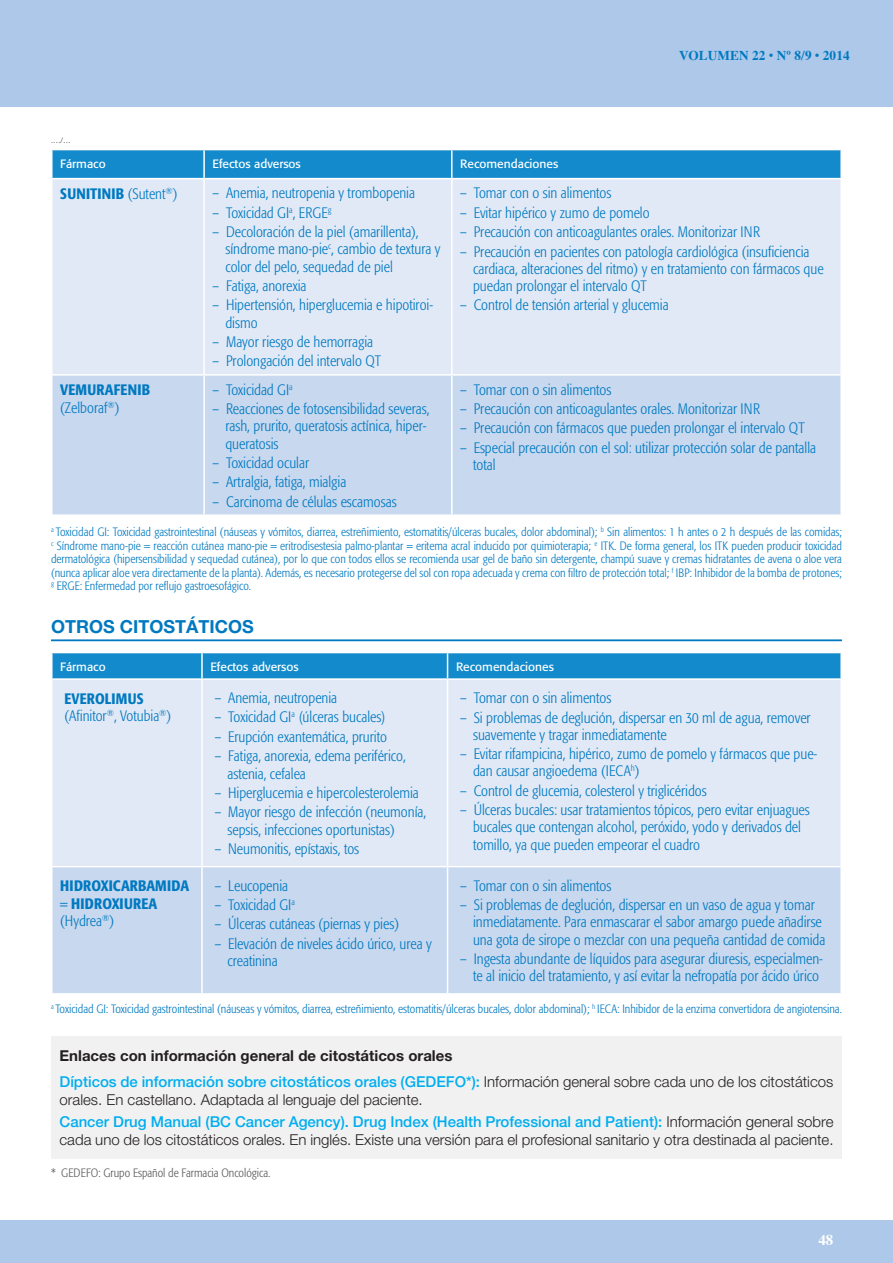
<style>
.page{position:relative;width:893px;height:1263px;background:#fff}
.page>*{position:absolute;margin:0;border:0;box-sizing:border-box;transform-origin:0 0}
.t1{font:700 18px "Helvetica Neue";color:#0079c1}
.t2{font:300 condensed 15px/17.2px "Formata";color:#0079c1}
.t3{font:300 15px/22.2px "Helvetica Neue";color:#231f20}
.t4{font:500 15px/26.5px "Helvetica Neue";color:#00aeef}
.t5{font:500 condensed 15px/17.2px "Formata";letter-spacing:.02em;color:#0079c1}
.t6{font:700 15px "Times";color:#fff}
.t7{font:700 13.5px "Times";letter-spacing:.01em;color:#0079c1}
.t8{font:300 condensed 12px/13.5px "Formata";color:#0079c1;text-align:justify}
.t9{font:12px "Formata";color:#fff}
.t10{font:300 condensed 12px "Formata";color:#58595b}
.t11{font:300 7.5px "Helvetica Neue";color:#231f20}
.s1{font-size:12px}
.s2{font-weight:300}
.s3{font-weight:500}
.s4{font-family:"Helvetica Neue LT Std";font-stretch:normal}
.s5{font-weight:700;color:#231f20}
.s6{font-weight:300;color:#231f20}
.s7{font-weight:500;color:#00aeef}
</style>
<div class="page">
<div style="left:0;top:0;width:893px;height:106px;background:#adc8e9"></div>
<div style="left:0;top:1220px;width:893px;height:43px;background:#adc8e9"></div>
<hr style="left:51px;top:639px;width:791px;height:2px;background:#0079c1">
<svg style="left:53px;top:150px;width:787px;height:28px;background:#168bcb"></svg>
<div style="left:53px;top:179px;width:787px;height:195px;background:#e1e9f6"></div>
<div style="left:53px;top:376px;width:787px;height:138px;background:#c7d8ef"></div>
<hr style="left:203px;top:150px;width:2px;height:28px;background:#fff">
<hr style="left:451px;top:150px;width:2px;height:28px;background:#fff">
<hr style="left:203px;top:179px;width:2px;height:195px;background:#fff">
<hr style="left:451px;top:179px;width:2px;height:195px;background:#fff">
<hr style="left:451px;top:376px;width:2px;height:138px;background:#fff">
<hr style="left:203px;top:376px;width:2px;height:138px;background:#fff">
<div style="left:53px;top:680px;width:787px;height:186px;background:#e1e9f6"></div>
<div style="left:53px;top:867px;width:787px;height:126px;background:#c7d8ef"></div>
<svg style="left:52px;top:652px;width:788px;height:27px;background:#2090ce"></svg>
<hr style="left:202px;top:678px;width:246px;height:2px;background:#fff">
<hr style="left:201px;top:680px;width:2px;height:186px;background:#fff">
<hr style="left:448px;top:678px;width:394px;height:2px;background:#fff">
<hr style="left:447px;top:680px;width:1px;height:186px;background:#fff">
<hr style="left:201px;top:867px;width:2px;height:126px;background:#fff">
<hr style="left:447px;top:867px;width:1px;height:126px;background:#fff">
<div style="left:51px;top:1036px;width:791px;height:122px;background:#f1f1f2"></div>
<p class="t11" style="left:51px;top:136px;width:21px">.…/…</p>
<p class="t7" style="left:679px;top:42px;width:172px">VOLUMEN 22 <span class="s1">•</span> Nº 8/9 <span class="s1">•</span> 2014</p>
<p class="t9" style="left:60px;top:156px;width:47px">Fármaco</p>
<p class="t9" style="left:213px;top:156px;width:90px">Efectos adversos</p>
<p class="t9" style="left:460px;top:156px;width:99px">Recomendaciones</p>
<p class="t5" style="left:60px;top:185px;width:119px">SUNITINIB <span class="s2">(Sutent</span><sup>®</sup><span class="s2">)</span></p>
<p class="t2" style="left:213px;top:185px;width:204px">– Anemia, neutropenia y trombopenia</p>
<p class="t2" style="left:213px;top:204px;width:120px">– Toxicidad GI<sup>a</sup>, ERGE<sup>g</sup></p>
<p class="t2" style="left:225px;top:223px;width:217px;text-indent:-13px">– Decoloración de la piel (amarillenta), síndrome mano-pie<sup>c</sup>, cambio de textura y color del pelo, sequedad de piel</p>
<p class="t2" style="left:213px;top:277px;width:95px">– Fatiga, anorexia</p>
<p class="t2" style="left:225px;top:297px;width:209px;text-indent:-13px">– Hipertensión, hiperglucemia e hipotiroi&shy;dismo</p>
<p class="t2" style="left:213px;top:333px;width:162px">– Mayor riesgo de hemorragia</p>
<p class="t2" style="left:213px;top:353px;width:170px">– Prolongación del intervalo QT</p>
<p class="t2" style="left:460px;top:185px;width:153px">– Tomar con o sin alimentos</p>
<p class="t2" style="left:460px;top:204px;width:191px">– Evitar hipérico y zumo de pomelo</p>
<p class="t2" style="left:460px;top:223px;width:301px">– Precaución con anticoagulantes orales. Monitorizar INR</p>
<p class="t2" style="left:473px;top:243px;width:352px;text-indent:-13px">– Precaución en pacientes con patología cardiológica (insuficiencia cardiaca, alteraciones del ritmo) y en tratamiento con fármacos que puedan prolongar el intervalo QT</p>
<p class="t2" style="left:460px;top:297px;width:210px">– Control de tensión arterial y glucemia</p>
<p class="t5" style="left:60px;top:381px;width:91px">VEMURAFENIB <span class="s2">(Zelboraf</span><sup>®</sup><span class="s2">)</span></p>
<p class="t2" style="left:213px;top:381px;width:82px">– Toxicidad GI<sup>a</sup></p>
<p class="t2" style="left:225px;top:400px;width:206px;text-indent:-13px">– Reacciones de fotosensibilidad severas, rash, prurito, queratosis actínica, hiper&shy;queratosis</p>
<p class="t2" style="left:213px;top:454px;width:98px">– Toxicidad ocular</p>
<p class="t2" style="left:213px;top:474px;width:135px">– Artralgia, fatiga, mialgia</p>
<p class="t2" style="left:213px;top:493px;width:186px">– Carcinoma de células escamosas</p>
<p class="t2" style="left:460px;top:381px;width:153px">– Tomar con o sin alimentos</p>
<p class="t2" style="left:460px;top:400px;width:301px">– Precaución con anticoagulantes orales. Monitorizar INR</p>
<p class="t2" style="left:460px;top:420px;width:346px">– Precaución con fármacos que pueden prolongar el intervalo QT</p>
<p class="t2" style="left:473px;top:439px;width:344px;text-indent:-13px">– Especial precaución con el sol: utilizar protección solar de pantalla total</p>
<p class="t8" style="left:51px;top:525px;width:792px"><sup>a</sup> Toxicidad GI: Toxicidad gastrointestinal (náuseas y vómitos, diarrea, estreñimiento, estomatitis/úlceras bucales, dolor abdominal); <sup>b</sup> Sin alimentos: 1 h antes o 2 h después de las comidas; <sup>c</sup> Síndrome mano-pie = reacción cutánea mano-pie = eritrodisestesia palmo-plantar = eritema acral inducido por quimioterapia; <sup>e</sup> ITK. De forma general, los ITK pueden producir toxicidad dermatológica (hipersensibilidad y sequedad cutánea), por lo que con todos ellos se recomienda usar gel de baño sin detergente, champú suave y cremas hidratantes de avena o aloe vera (nunca aplicar aloe vera directamente de la planta). Además, es necesario protegerse del sol con ropa adecuada y crema con filtro de protección total; <sup>f</sup> IBP: Inhibidor de la bomba de protones; <sup>g</sup> ERGE: Enfermedad por reflujo gastroesofágico.</p>
<p class="t1" style="left:51px;top:615px;width:204px">OTROS CITOSTÁTICOS</p>
<p class="t9" style="left:60px;top:659px;width:47px">Fármaco</p>
<p class="t9" style="left:210px;top:659px;width:90px">Efectos adversos</p>
<p class="t9" style="left:456px;top:659px;width:99px">Recomendaciones</p>
<p class="t2" style="left:65px;top:690px;width:108px"><span class="s3">EVEROLIMUS </span>(Afinitor<sup>®</sup>, Votubia<sup>®</sup>)</p>
<p class="t2" style="left:215px;top:689px;width:124px">– Anemia, neutropenia</p>
<p class="t2" style="left:460px;top:689px;width:153px">– Tomar con o sin alimentos</p>
<p class="t2" style="left:473px;top:709px;width:339px;text-indent:-13px">– Si problemas de deglución, dispersar en 30 ml de agua, remover suavemente y tragar inmediatamente</p>
<p class="t2" style="left:473px;top:745px;width:346px;text-indent:-13px">– Evitar rifampicina, hipérico, zumo de pomelo y fármacos que pue&shy;dan causar angioedema (IECA<sup>h</sup>)</p>
<p class="t2" style="left:460px;top:782px;width:248px">– Control de glucemia, colesterol y triglicéridos</p>
<p class="t2" style="left:473px;top:801px;width:338px;text-indent:-13px">– Úlceras bucales: usar tratamientos tópicos, pero evitar enjuagues bucales que contengan alcohol, peróxido, yodo y derivados del tomillo, ya que pueden empeorar el cuadro</p>
<p class="t2" style="left:215px;top:709px;width:172px">– Toxicidad GI<sup>a</sup> <span class="s4">(</span>úlceras bucales<span class="s4">)</span></p>
<p class="t2" style="left:215px;top:728px;width:174px">– Erupción exantemática, prurito</p>
<p class="t2" style="left:227px;top:747px;width:180px;text-indent:-13px">– Fatiga, anorexia, edema periférico, astenia, cefalea</p>
<p class="t2" style="left:215px;top:784px;width:205px">– Hiperglucemia e hipercolesterolemia</p>
<p class="t2" style="left:227px;top:803px;width:200px;text-indent:-13px">– Mayor riesgo de infección (neumonía, sepsis, infecciones oportunistas)</p>
<p class="t2" style="left:215px;top:840px;width:146px">– Neumonitis, epístaxis, tos</p>
<p class="t2" style="left:460px;top:877px;width:153px">– Tomar con o sin alimentos</p>
<p class="t2" style="left:473px;top:896px;width:354px;text-indent:-13px">– Si problemas de deglución, dispersar en un vaso de agua y tomar inmediatamente. Para enmascarar el sabor amargo puede añadirse una gota de sirope o mezclar con una pequeña cantidad de comida</p>
<p class="t2" style="left:460px;top:950px;width:364px;text-align:center">– Ingesta abundante de líquidos para asegurar diuresis, especialmen&shy;te al inicio del tratamiento, y así evitar la nefropatía por ácido úrico</p>
<p class="t8" style="left:51px;top:1002px;width:792px"><sup>a</sup> Toxicidad GI: Toxicidad gastrointestinal (náuseas y vómitos, diarrea, estreñimiento, estomatitis/úlceras bucales, dolor abdominal); <sup>h</sup> IECA: Inhibidor de la enzima convertidora de angiotensina.</p>
<p class="t4" style="left:60px;top:1042px;width:775px"><span class="s5">Enlaces con información general de citostáticos orales<br></span>Dípticos de información sobre citostáticos orales (GEDEFO*): <span class="s6">Información general sobre cada uno de los citostáticos</span></p>
<p class="t3" style="left:60px;top:1088px;width:775px">orales. En castellano. Adaptada al lenguaje del paciente.<br><span class="s7">Cancer Drug Manual (BC Cancer Agency). Drug Index (Health Professional and Patient):</span> Información general sobre</p>
<p class="t3" style="left:60px;top:1129px;width:775px">cada uno de los citostáticos orales. En inglés. Existe una versión para el profesional sanitario y otra destinada al paciente.</p>
<p class="t10" style="left:51px;top:1165px;width:221px">* GEDEFO: Grupo Español de Farmacia Oncológica.</p>
<p class="t5" style="left:60px;top:877px;width:130px">HIDROXICARBAMIDA <span class="s2">=</span> HIDROXIUREA <span class="s2">(Hydrea</span><sup>®</sup><span class="s2">)</span></p>
<p class="t2" style="left:215px;top:877px;width:75px">– Leucopenia</p>
<p class="t2" style="left:215px;top:896px;width:82px">– Toxicidad GI<sup>a</sup></p>
<p class="t2" style="left:215px;top:916px;width:186px">– Úlceras cutáneas (piernas y pies)</p>
<p class="t2" style="left:227px;top:935px;width:206px;text-indent:-13px">– Elevación de niveles ácido úrico, urea y creatinina</p>
<p class="t6" style="left:818px;top:1226px;width:16px">48</p>
</div>
